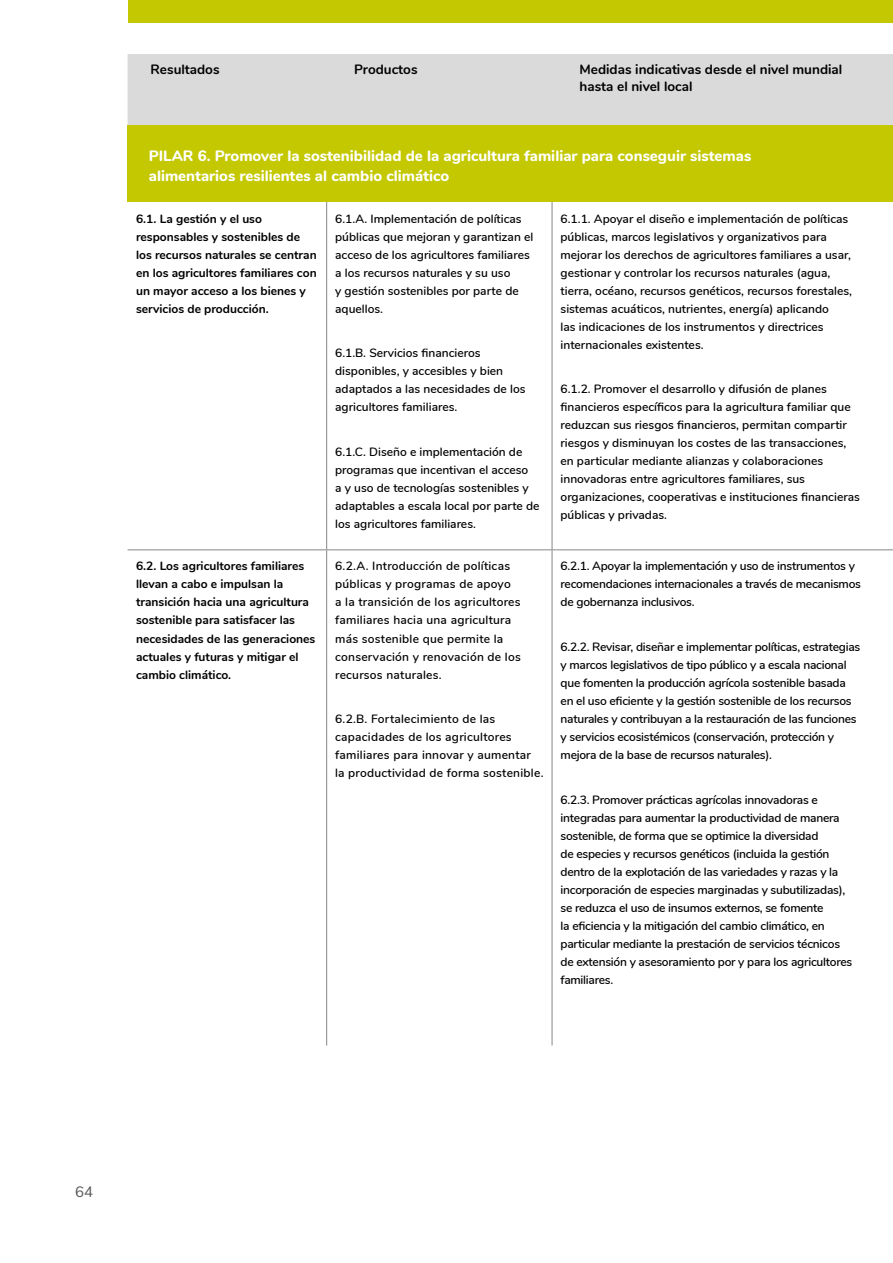
<style>
.page{position:relative;width:893px;height:1263px;background:#fff}
.page>*{position:absolute;margin:0;border:0;box-sizing:border-box;transform-origin:0 0}
.t1{font:800 15px/19.2px "Nunito";color:#fff}
.t2{font:15px "Nunito";color:#575756}
.t3{font:700 13.5px/17.7px "Nunito";color:#000}
.t4{font:600 12px/18px "Nunito";color:#000}
.t5{font:600 12px/18px "Nunito";letter-spacing:-.02em;color:#000}
.t6{font:700 12px/18px "Nunito";color:#000}
.t7{font:600 12px/18px "Nunito";letter-spacing:.02em;color:#000}
</style>
<div class="page">
<div style="left:128px;top:54px;width:765px;height:71px;background:#dadada"></div>
<div style="left:128px;top:125px;width:765px;height:77px;background:#c4c800"></div>
<hr style="left:326px;top:202px;width:1px;height:347px;background:#878787">
<hr style="left:552px;top:202px;width:1px;height:347px;background:#878787">
<hr style="left:128px;top:549px;width:199px;height:1px;background:#878787">
<hr style="left:326px;top:550px;width:1px;height:495px;background:#878787">
<hr style="left:331px;top:549px;width:221px;height:1px;background:#878787">
<hr style="left:552px;top:550px;width:1px;height:495px;background:#878787">
<hr style="left:557px;top:549px;width:336px;height:1px;background:#878787">
<div style="left:128px;top:0;width:765px;height:22px;background:#c4c800"></div>
<p class="t3" style="left:151px;top:59px;width:71px">Resultados</p>
<p class="t3" style="left:354px;top:59px;width:65px">Productos</p>
<p class="t3" style="left:580px;top:59px;width:264px">Medidas indicativas desde el nivel mundial hasta el nivel local</p>
<p class="t1" style="left:149px;top:146px;width:604px">PILAR 6. Promover la sostenibilidad de la agricultura familiar para conseguir sistemas alimentarios resilientes al cambio climático</p>
<p class="t6" style="left:136px;top:209px;width:182px">6.1. La gestión y el uso responsables y sostenibles de los recursos naturales se centran en los agricultores familiares con un mayor acceso a los bienes y servicios de producción.</p>
<p class="t4" style="left:335px;top:209px;width:200px">6.1.A. Implementación de políticas públicas que mejoran y garantizan el acceso de los agricultores familiares a los recursos naturales y su uso<br>y gestión sostenibles por parte de aquellos.</p>
<p class="t4" style="left:335px;top:343px;width:192px">6.1.B. Servicios financieros disponibles, y accesibles y bien adaptados a las necesidades de los agricultores familiares.</p>
<p class="t4" style="left:335px;top:442px;width:206px">6.1.C. Diseño e implementación de programas que incentivan el acceso<br>a y uso de tecnologías sostenibles y adaptables a escala local por parte de los agricultores familiares.</p>
<p class="t4" style="left:561px;top:209px;width:293px">6.1.1. Apoyar el diseño e implementación de políticas públicas, marcos legislativos y organizativos para mejorar los derechos de agricultores familiares a usar, gestionar y controlar los recursos naturales (agua, tierra, océano, recursos genéticos, recursos forestales, sistemas acuáticos, nutrientes, energía) aplicando<br>las indicaciones de los instrumentos y directrices internacionales existentes.</p>
<p class="t4" style="left:561px;top:379px;width:301px">6.1.2. Promover el desarrollo y difusión de planes financieros específicos para la agricultura familiar que reduzcan sus riesgos financieros, permitan compartir riesgos y disminuyan los costes de las transacciones, en particular mediante alianzas y colaboraciones innovadoras entre agricultores familiares, sus organizaciones, cooperativas e instituciones financieras públicas y privadas.</p>
<p class="t6" style="left:136px;top:557px;width:181px">6.2. Los agricultores familiares llevan a cabo e impulsan la transición hacia una agricultura sostenible para satisfacer las necesidades de las generaciones actuales y futuras y mitigar el cambio climático.</p>
<p class="t7" style="left:335px;top:557px;width:187px">6.2.A. Introducción de políticas públicas y programas de apoyo<br>a la transición de los agricultores familiares hacia una agricultura más sostenible que permite la conservación y renovación de los recursos naturales.</p>
<p class="t7" style="left:335px;top:709px;width:210px">6.2.B. Fortalecimiento de las capacidades de los agricultores familiares para innovar y aumentar<br>la productividad de forma sostenible.</p>
<p class="t5" style="left:561px;top:557px;width:302px">6.2.1. Apoyar la implementación y uso de instrumentos y recomendaciones internacionales a través de mecanismos de gobernanza inclusivos.</p>
<p class="t5" style="left:561px;top:637px;width:301px">6.2.2. Revisar, diseñar e implementar políticas, estrategias y marcos legislativos de tipo público y a escala nacional que fomenten la producción agrícola sostenible basada en el uso eficiente y la gestión sostenible de los recursos naturales y contribuyan a la restauración de las funciones y servicios ecosistémicos (conservación, protección y mejora de la base de recursos naturales).</p>
<p class="t5" style="left:561px;top:790px;width:293px">6.2.3. Promover prácticas agrícolas innovadoras e integradas para aumentar la productividad de manera sostenible, de forma que se optimice la diversidad<br>de especies y recursos genéticos (incluida la gestión dentro de la explotación de las variedades y razas y la incorporación de especies marginadas y subutilizadas), se reduzca el uso de insumos externos, se fomente<br>la eficiencia y la mitigación del cambio climático, en particular mediante la prestación de servicios técnicos de extensión y asesoramiento por y para los agricultores familiares.</p>
<p class="t2" style="left:75px;top:1181px;width:19px">64</p>
</div>
